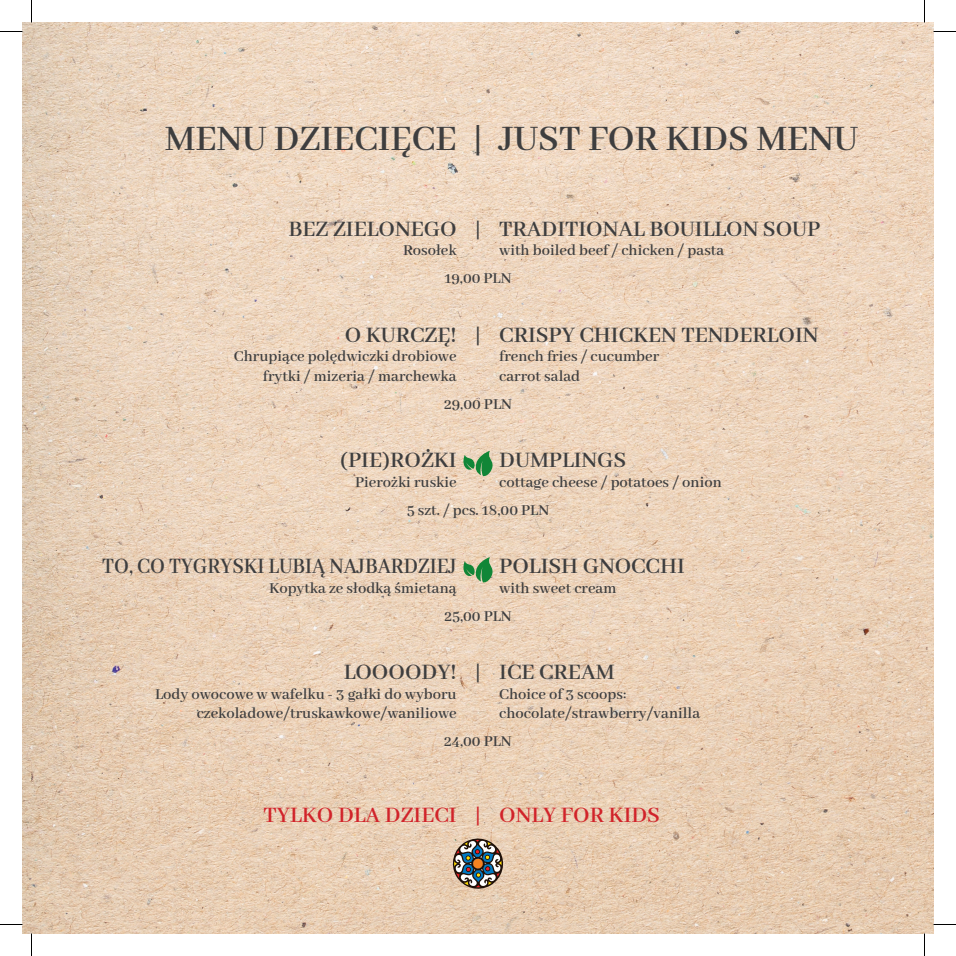
<style>
.page{position:relative;width:956px;height:956px;background:#fff}
.page>*{position:absolute;margin:0;border:0;box-sizing:border-box;transform-origin:0 0}
.TYT{font:600 39px "Abhaya Libre";color:#3e3e3f}
.Nazwy_dan{font:600 24px "Abhaya Libre";color:#3e3e3f}
.Nazwy_dan-2{font:600 24px "Abhaya Libre";color:#3e3e3f;scale:.9 1}
.Nazwy_dan-3{font:600 24px "Abhaya Libre";color:#d1232a}
.TXT{font:600 16.5px "Abhaya Libre";color:#3e3e3f}
.CENA{font:600 16.5px "Abhaya Libre";color:#3e3e3f}
</style>
<div class="page">
<img style="left:23px;top:23px;width:910px;height:910px">
<svg style="left:453px;top:838px;width:50px;height:51px;background:#85817a"></svg>
<svg style="left:463px;top:557px;width:30px;height:26px"></svg>
<svg style="left:463px;top:451px;width:30px;height:26px"></svg>
<svg style="left:0;top:31px;width:22px;height:1px"></svg>
<svg style="left:933px;top:31px;width:23px;height:1px"></svg>
<svg style="left:0;top:924px;width:22px;height:1px"></svg>
<svg style="left:933px;top:924px;width:23px;height:1px"></svg>
<svg style="left:31px;top:0;width:1px;height:23px"></svg>
<svg style="left:31px;top:933px;width:1px;height:23px"></svg>
<svg style="left:924px;top:0;width:1px;height:23px"></svg>
<svg style="left:924px;top:933px;width:1px;height:23px"></svg>
<p class="TYT" style="left:165px;top:117px;width:695px">MENU DZIECIĘCE | JUST FOR KIDS MENU</p>
<p class="Nazwy_dan" style="left:288px;top:216px;width:533px">BEZ ZIELONEGO | TRADITIONAL BOUILLON SOUP</p>
<p class="TXT" style="left:403px;top:242px;width:55px">Rosołek</p>
<p class="TXT" style="left:499px;top:242px;width:226px">with boiled beef / chicken / pasta</p>
<p class="CENA" style="left:444px;top:270px;width:68px">19,00 PLN</p>
<p class="Nazwy_dan" style="left:345px;top:322px;width:475px">O KURCZĘ! | CRISPY CHICKEN TENDERLOIN</p>
<p class="TXT" style="left:234px;top:348px;width:224px">Chrupiące polędwiczki drobiowe</p>
<p class="TXT" style="left:499px;top:348px;width:161px">french fries / cucumber</p>
<p class="TXT" style="left:263px;top:367px;width:195px">frytki / mizeria / marchewka</p>
<p class="TXT" style="left:499px;top:367px;width:83px">carrot salad</p>
<p class="CENA" style="left:444px;top:395px;width:69px">29,00 PLN</p>
<p class="Nazwy_dan" style="left:340px;top:447px;width:118px">(PIE)ROŻKI</p>
<p class="Nazwy_dan" style="left:499px;top:447px;width:129px">DUMPLINGS</p>
<p class="TXT" style="left:355px;top:473px;width:103px">Pierożki ruskie</p>
<p class="TXT" style="left:499px;top:473px;width:224px">cottage cheese / potatoes / onion</p>
<p class="CENA" style="left:407px;top:501px;width:144px">5 szt. / pcs. 18,00 PLN</p>
<p class="Nazwy_dan-2" style="left:102px;top:553px;width:395px">TO, CO TYGRYSKI LUBIĄ NAJBARDZIEJ</p>
<p class="Nazwy_dan" style="left:499px;top:553px;width:187px">POLISH GNOCCHI</p>
<p class="TXT" style="left:269px;top:579px;width:189px">Kopytka ze słodką śmietaną</p>
<p class="TXT" style="left:499px;top:579px;width:119px">with sweet cream</p>
<p class="CENA" style="left:444px;top:607px;width:69px">25,00 PLN</p>
<p class="Nazwy_dan" style="left:344px;top:659px;width:272px">LOOOODY! | ICE CREAM</p>
<p class="TXT" style="left:155px;top:685px;width:303px">Lody owocowe w wafelku - 3 gałki do wyboru</p>
<p class="TXT" style="left:499px;top:685px;width:129px">Choice of 3 scoops:</p>
<p class="TXT" style="left:197px;top:705px;width:261px">czekoladowe/truskawkowe/waniliowe</p>
<p class="TXT" style="left:499px;top:705px;width:202px">chocolate/strawberry/vanilla</p>
<p class="CENA" style="left:444px;top:733px;width:69px">24,00 PLN</p>
<p class="Nazwy_dan-3" style="left:264px;top:802px;width:398px">TYLKO DLA DZIECI | ONLY FOR KIDS</p>
</div>
